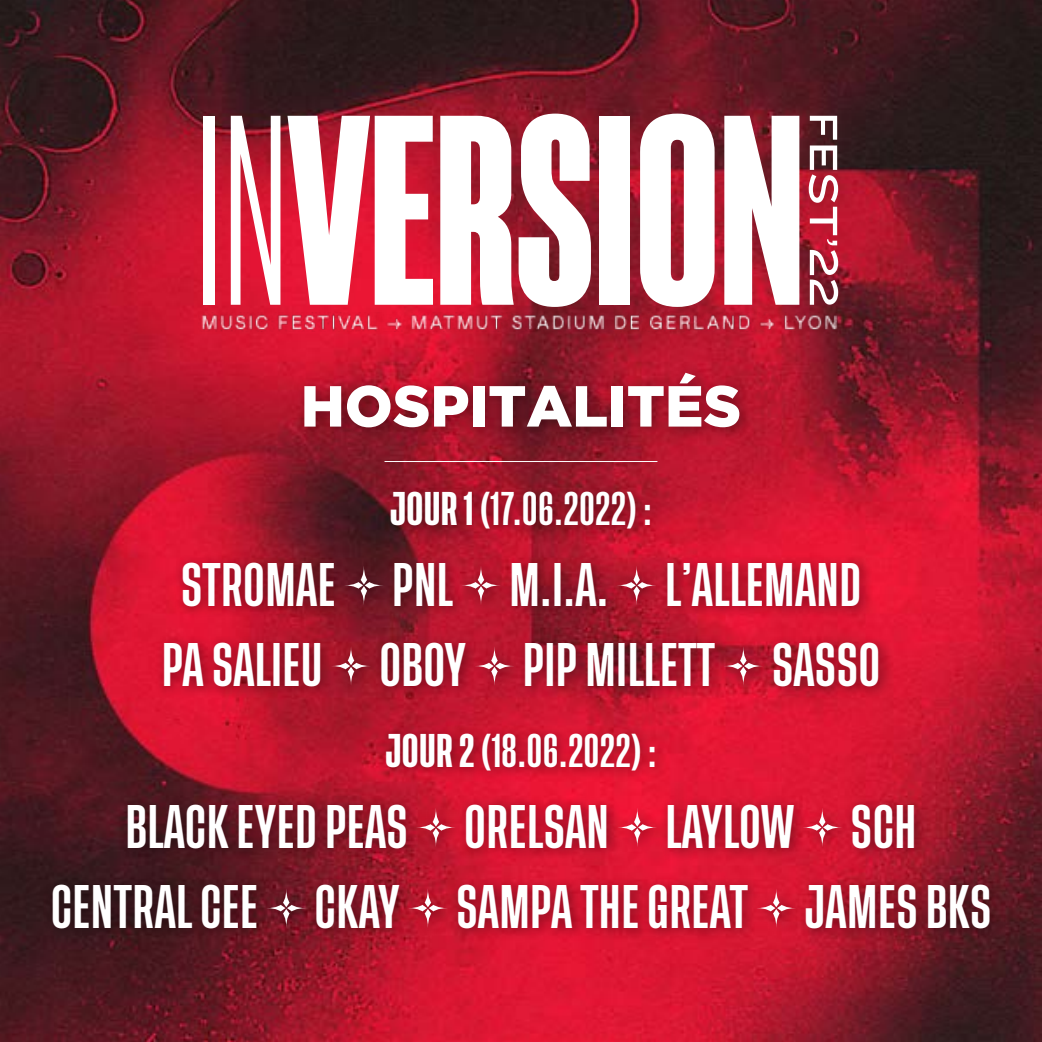
<style>
.page{position:relative;width:1042px;height:1042px;background:#fff}
.page>*{position:absolute;margin:0;border:0;box-sizing:border-box;transform-origin:0 0}
.t1{font:900 57.75px "Gotham";color:#fff}
.t2{font:500 45.5px/80.7px "Tusker Grotesk 4500";letter-spacing:.01em;color:#fff;text-align:center}
.t3{font:500 35px "Tusker Grotesk 4500";letter-spacing:.01em;color:#fff}
.s1{font-family:"Tusker Grotesk 4600";font-weight:600}
</style>
<div class="page">
<img style="left:0;top:0;width:1042px;height:1042px">
<div style="left:44px;top:484px;width:959px;height:457px;background:#000;opacity:.4"></div>
<svg style="left:344px;top:565px;width:40px;height:40px;background:#712f39"></svg>
<svg style="left:461px;top:565px;width:40px;height:40px;background:#ba2e42"></svg>
<svg style="left:616px;top:565px;width:41px;height:40px;background:#b82e41"></svg>
<svg style="left:331px;top:646px;width:40px;height:40px;background:#a52f3e"></svg>
<svg style="left:474px;top:646px;width:41px;height:40px;background:#be2d43"></svg>
<svg style="left:723px;top:646px;width:40px;height:40px;background:#ba2e43"></svg>
<svg style="left:416px;top:807px;width:40px;height:40px;background:#c62e43"></svg>
<svg style="left:617px;top:807px;width:40px;height:40px;background:#e42e48"></svg>
<svg style="left:802px;top:807px;width:40px;height:40px;background:#d62f47"></svg>
<svg style="left:266px;top:888px;width:40px;height:40px;background:#7e2f3c"></svg>
<svg style="left:408px;top:888px;width:40px;height:40px;background:#c12e42"></svg>
<svg style="left:756px;top:888px;width:40px;height:40px;background:#d52f46"></svg>
<hr style="left:384px;top:461px;width:273px;height:1px;background:#fff">
<div style="left:296px;top:363px;width:460px;height:79px;background:#000;opacity:.4"></div>
<img style="left:198px;top:313px;width:645px;height:18px">
<div style="left:204px;top:116px;width:11px;height:189px;background:#fff"></div>
<svg style="left:231px;top:116px;width:49px;height:189px"></svg>
<svg style="left:287px;top:116px;width:146px;height:189px"></svg>
<svg style="left:440px;top:114px;width:151px;height:193px"></svg>
<div style="left:599px;top:116px;width:31px;height:189px;background:#fff"></div>
<svg style="left:640px;top:114px;width:74px;height:193px"></svg>
<svg style="left:724px;top:116px;width:75px;height:189px"></svg>
<svg style="left:809px;top:116px;width:29px;height:189px"></svg>
<p class="t1" style="left:301px;top:373px;width:442px">HOSPITALITÉS</p>
<p class="t3" style="left:390px;top:488px;width:263px"><span class="s1">JOUR 1</span> (17.06.2022) :</p>
<p class="t2" style="left:162px;top:547px;width:720px">STROMAE PNL M.I.A. L’ALLEMAND<br>PA SALIEU OBOY PIP MILLETT SASSO</p>
<p class="t3" style="left:385px;top:730px;width:273px"><span class="s1">JOUR 2</span> (18.06.2022) :</p>
<p class="t2" style="left:51px;top:789px;width:942px">BLACK EYED PEAS ORELSAN LAYLOW SCH<br>CENTRAL CEE CKAY SAMPA THE GREAT JAMES BKS</p>
</div>
